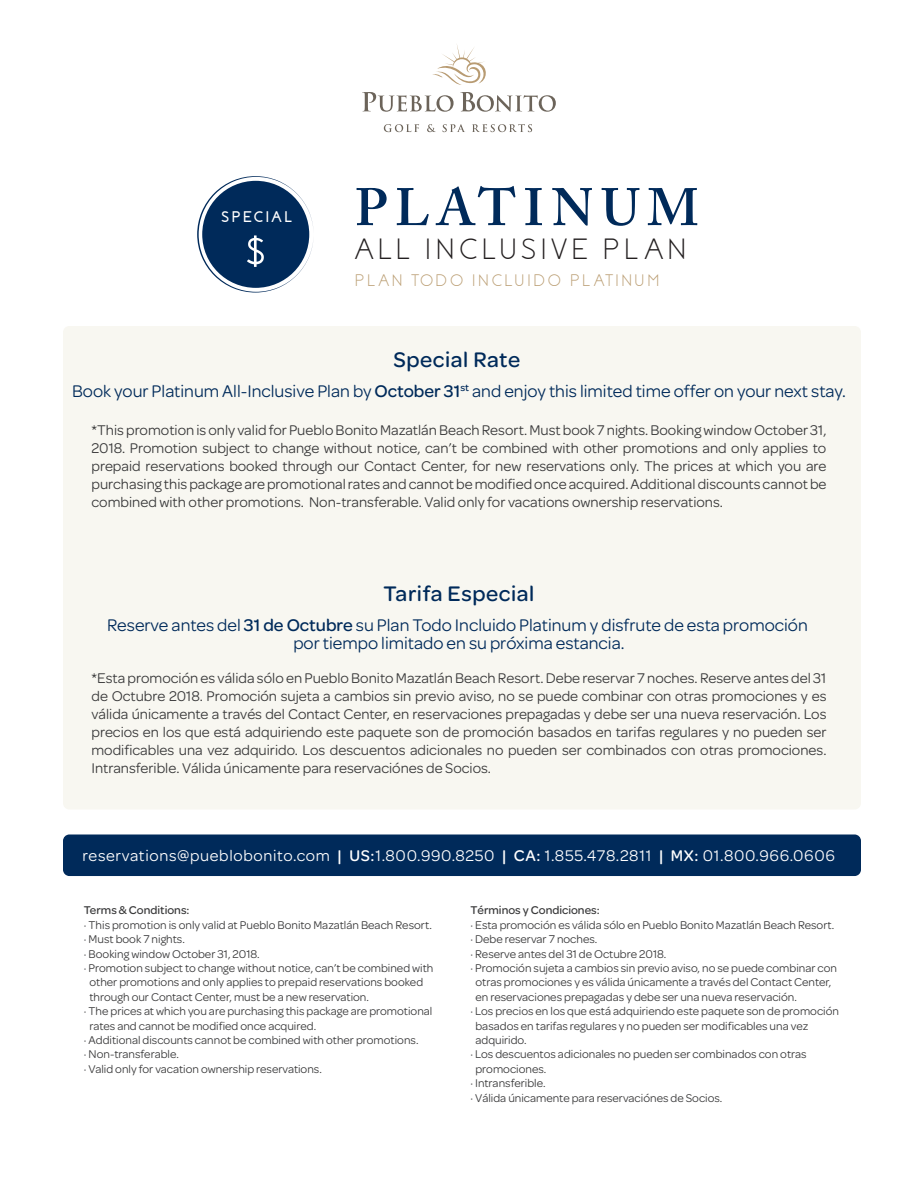
<style>
.page{position:relative;width:918px;height:1188px;background:#fff}
.page>*{position:absolute;margin:0;border:0;box-sizing:border-box;transform-origin:0 0}
.t1{font:300 57px "Coves";color:#fff}
.t2{font:600 52.2px "Adobe Caslon Pro";letter-spacing:.14em;color:#002a5a}
.t3{font:300 29.25px "Coves";letter-spacing:.14em;color:#231f20}
.t4{font:500 22.5px "Omnes";letter-spacing:.025em;color:#002a5a}
.t5{font:18px/18px "Omnes";color:#002a5a;text-align:center}
.t6{font:300 16.65px "Coves";letter-spacing:.165em;color:#ba9d72}
.t7{font:16.5px "Omnes";letter-spacing:.04em;color:#fff}
.t8{font:700 15.45px "Coves";letter-spacing:.14em;color:#fff}
.t9{font:15px/18px "Omnes";color:#383839;text-align:justify}
.t10{font:12px "Omnes";color:#383839}
.t11{font:500 12px "Omnes";color:#383839}
.s1{font-weight:500}
</style>
<div class="page">
<div style="left:63px;top:326px;width:798px;height:484px;background:#f8f7f1;border-radius:6px"></div>
<div style="left:63px;top:835px;width:798px;height:41px;background:#002a5a;border-radius:6px"></div>
<svg style="left:432px;top:45px;width:54px;height:40px"></svg>
<svg style="left:384px;top:124px;width:35px;height:8px"></svg>
<svg style="left:427px;top:124px;width:9px;height:8px"></svg>
<svg style="left:443px;top:124px;width:22px;height:8px"></svg>
<svg style="left:472px;top:124px;width:60px;height:8px"></svg>
<svg style="left:460px;top:92px;width:96px;height:20px"></svg>
<svg style="left:362px;top:92px;width:92px;height:20px"></svg>
<svg style="left:197px;top:176px;width:116px;height:117px"></svg>
<p class="t8" style="left:221px;top:208px;width:72px">SPECIAL</p>
<h1 class="t1" style="left:246px;top:218px;width:23px">$</h1>
<h2 class="t2" style="left:355px;top:176px;width:346px">PLATINUM</h2>
<h3 class="t3" style="left:355px;top:232px;width:333px">ALL INCLUSIVE PLAN</h3>
<h3 class="t6" style="left:355px;top:270px;width:306px">PLAN TODO INCLUIDO PLATINUM</h3>
<h3 class="t4" style="left:393px;top:344px;width:128px">Special Rate</h3>
<h3 class="t5" style="left:72px;top:381px;width:775px">Book your Platinum All-Inclusive Plan by <span class="s1">October 31</span><sup>st</sup> and enjoy this limited time offer on your next stay.</h3>
<p class="t9" style="left:92px;top:420px;width:737px">*This promotion is only valid for Pueblo Bonito Mazatlán Beach Resort. Must book 7 nights. Booking window October 31, 2018. Promotion subject to change without notice, can’t be combined with other promotions and only applies to prepaid reservations booked through our Contact Center, for new reservations only. The prices at which you are purchasing this package are promotional rates and cannot be modified once acquired. Additional discounts cannot be combined with other promotions. Non-transferable. Valid only for vacations ownership reservations.</p>
<h3 class="t4" style="left:384px;top:578px;width:152px">Tarifa Especial</h3>
<h3 class="t5" style="left:107px;top:615px;width:702px">Reserve antes del <span class="s1">31 de Octubre</span> su Plan Todo Incluido Platinum y disfrute de esta promoción por tiempo limitado en su próxima estancia.</h3>
<p class="t9" style="left:92px;top:669px;width:737px">*Esta promoción es válida sólo en Pueblo Bonito Mazatlán Beach Resort. Debe reservar 7 noches. Reserve antes del 31 de Octubre 2018. Promoción sujeta a cambios sin previo aviso, no se puede combinar con otras promociones y es válida únicamente a través del Contact Center, en reservaciones prepagadas y debe ser una nueva reservación. Los precios en los que está adquiriendo este paquete son de promoción basados en tarifas regulares y no pueden ser modificables una vez adquirido. Los descuentos adicionales no pueden ser combinados con otras promociones.<br>Intransferible. Válida únicamente para reservaciónes de Socios.</p>
<h3 class="t7" style="left:82px;top:845px;width:754px">reservations@pueblobonito.com <span class="s1">| US:</span>1.800.990.8250 <span class="s1">| CA:</span> 1.855.478.2811 <span class="s1">| MX:</span> 01.800.966.0606</h3>
<p class="t11" style="left:84px;top:902px;width:107px">Terms &amp; Conditions:</p>
<p class="t10" style="left:84px;top:917px;width:350px">· This promotion is only valid at Pueblo Bonito Mazatlán Beach Resort.</p>
<p class="t10" style="left:84px;top:931px;width:102px">· Must book 7 nights.</p>
<p class="t10" style="left:84px;top:946px;width:177px">· Booking window October 31, 2018.</p>
<p class="t10" style="left:84px;top:960px;width:351px">· Promotion subject to change without notice, can’t be combined with</p>
<p class="t10" style="left:89px;top:974px;width:335px">other promotions and only applies to prepaid reservations booked</p>
<p class="t10" style="left:89px;top:989px;width:281px">through our Contact Center, must be a new reservation.</p>
<p class="t10" style="left:84px;top:1003px;width:350px">· The prices at which you are purchasing this package are promotional</p>
<p class="t10" style="left:89px;top:1018px;width:228px">rates and cannot be modified once acquired.</p>
<p class="t10" style="left:84px;top:1032px;width:336px">· Additional discounts cannot be combined with other promotions.</p>
<p class="t10" style="left:84px;top:1046px;width:97px">· Non-transferable.</p>
<p class="t10" style="left:84px;top:1061px;width:239px">· Valid only for vacation ownership reservations.</p>
<p class="t11" style="left:470px;top:902px;width:131px">Términos y Condiciones:</p>
<p class="t10" style="left:470px;top:917px;width:365px">· Esta promoción es válida sólo en Pueblo Bonito Mazatlán Beach Resort.</p>
<p class="t10" style="left:470px;top:931px;width:128px">· Debe reservar 7 noches.</p>
<p class="t10" style="left:470px;top:946px;width:197px">· Reserve antes del 31 de Octubre 2018.</p>
<p class="t10" style="left:470px;top:960px;width:368px">· Promoción sujeta a cambios sin previo aviso, no se puede combinar con</p>
<p class="t10" style="left:476px;top:974px;width:357px">otras promociones y es válida únicamente a través del Contact Center,</p>
<p class="t10" style="left:476px;top:989px;width:323px">en reservaciones prepagadas y debe ser una nueva reservación.</p>
<p class="t10" style="left:470px;top:1003px;width:370px">· Los precios en los que está adquiriendo este paquete son de promoción</p>
<p class="t10" style="left:476px;top:1018px;width:334px">basados en tarifas regulares y no pueden ser modificables una vez</p>
<p class="t10" style="left:476px;top:1032px;width:53px">adquirido.</p>
<p class="t10" style="left:470px;top:1046px;width:338px">· Los descuentos adicionales no pueden ser combinados con otras</p>
<p class="t10" style="left:476px;top:1061px;width:72px">promociones.</p>
<p class="t10" style="left:470px;top:1075px;width:77px">· Intransferible.</p>
<p class="t10" style="left:470px;top:1090px;width:253px">· Válida únicamente para reservaciónes de Socios.</p>
</div>
